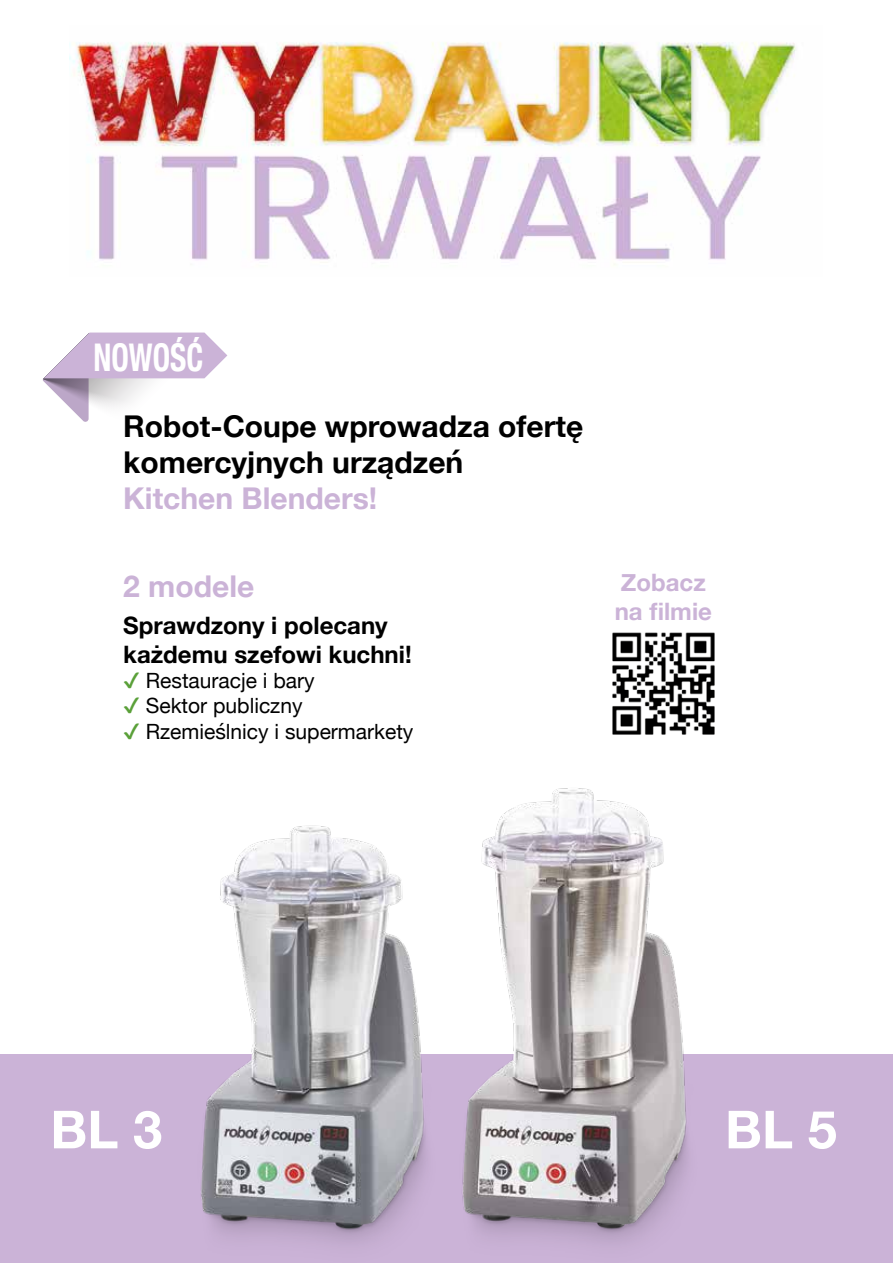
<style>
.page{position:relative;width:893px;height:1263px;background:#fff}
.page>*{position:absolute;margin:0;border:0;box-sizing:border-box;transform-origin:0 0}
.t1{font:700 52.5px "Helvetica Neue";color:#fff}
.t2{font:700 condensed 38.25px "Helvetica Neue";color:#fff;scale:.82 1}
.t3{font:700 30px/36px "Helvetica Neue";color:#000}
.t4{font:700 30px "Helvetica Neue";color:#cbb3d7}
.t5{font:700 24px/28.8px "Helvetica Neue";color:#000}
.t6{font:700 24px/28.8px "Helvetica Neue";color:#cbb3d7}
.t7{font:21px "Helvetica Neue";color:#000}
.s1{color:#5aa039}
</style>
<div class="page">
<svg style="left:43px;top:333px;width:184px;height:89px"></svg>
<div style="left:0;top:1054px;width:893px;height:209px;background:#cbb3d7"></div>
<img style="left:201px;top:825px;width:225px;height:418px">
<img style="left:462px;top:788px;width:226px;height:455px">
<img style="left:612px;top:632px;width:103px;height:103px">
<img style="left:70px;top:42px;width:726px;height:223px">
<h2 class="t2" style="left:94px;top:326px;width:135px">NOWOŚĆ</h2>
<h3 class="t3" style="left:123px;top:409px;width:461px">Robot-Coupe wprowadza ofertę komercyjnych urządzeń</h3>
<h3 class="t4" style="left:123px;top:474px;width:255px">Kitchen Blenders!</h3>
<h3 class="t4" style="left:123px;top:563px;width:133px">2 modele</h3>
<p class="t5" style="left:123px;top:612px;width:290px">Sprawdzony i polecany każdemu szefowi kuchni!</p>
<p class="t7" style="left:123px;top:666px;width:193px"><span class="s1">✔</span> Restauracje i bary</p>
<p class="t7" style="left:123px;top:691px;width:181px"><span class="s1">✔</span> Sektor publiczny</p>
<p class="t7" style="left:123px;top:716px;width:292px"><span class="s1">✔</span> Rzemieślnicy i supermarkety</p>
<p class="t6" style="left:615px;top:569px;width:99px">Zobacz na filmie</p>
<h1 class="t1" style="left:50px;top:1088px;width:113px">BL 3</h1>
<h1 class="t1" style="left:725px;top:1088px;width:113px">BL 5</h1>
</div>
